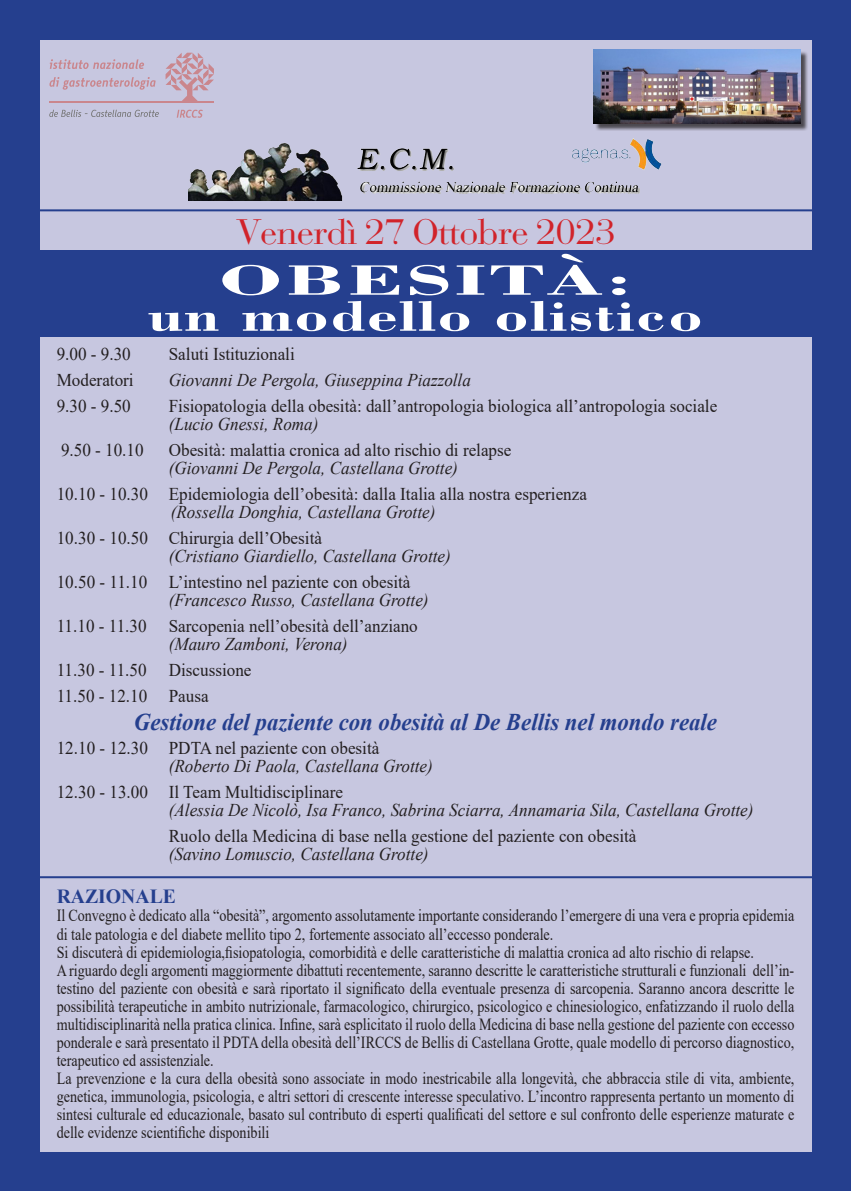
<style>
.page{position:relative;width:851px;height:1191px;background:#fff}
.page>*{position:absolute;margin:0;border:0;box-sizing:border-box;transform-origin:0 0}
.No_Spacing{font:700 45px "Bodoni BT";letter-spacing:.03em;color:#fff;scale:1.38 1}
.No_Spacing-2{font:700 45px "Bodoni BT";letter-spacing:.03em;color:#fff;scale:1.86 1}
.No_Spacing-3{font:37px "Bodoni";color:#d1232a}
.No_Spacing-4{font:italic 700 24px "Times New Roman";color:#253f8e;scale:.95 1}
.t1{font:700 20px "Times New Roman";color:#253f8e}
.No_Spacing-5{font:18px "Times New Roman";color:#231f20;scale:.95 1}
.No_Spacing-6{font:italic 18px "Times New Roman";color:#231f20;scale:.95 1}
.t2{font:17px/18px "Times New Roman";color:#231f20;text-align:justify;scale:.83 1}
</style>
<div class="page">
<div style="left:0;top:0;width:850px;height:1191px;background:#253f8e"></div>
<div style="left:40px;top:40px;width:771px;height:1111px;background:#c7c7e0"></div>
<div style="left:31px;top:250px;width:781px;height:87px;background:#253f8e"></div>
<div style="left:595px;top:51px;width:213px;height:80px;background:#231f20;opacity:.75"></div>
<img style="left:593px;top:50px;width:207px;height:73px">
<hr style="left:49px;top:101px;width:165px;height:2px;background:#ca868d">
<svg style="left:165px;top:53px;width:49px;height:48px"></svg>
<svg style="left:177px;top:110px;width:26px;height:8px"></svg>
<svg style="left:50px;top:59px;width:94px;height:10px"></svg>
<svg style="left:49px;top:77px;width:107px;height:13px"></svg>
<svg style="left:49px;top:110px;width:110px;height:7px"></svg>
<hr style="left:31px;top:209px;width:802px;height:2px;background:#253f8e">
<hr style="left:20px;top:876px;width:802px;height:2px;background:#253f8e">
<img style="left:188px;top:138px;width:474px;height:63px">
<p class="No_Spacing-3" style="left:237px;top:211px;width:380px">Venerdì 27 Ottobre 2023</p>
<p class="No_Spacing-2" style="left:218px;top:252px;width:224px">OBESITÀ:</p>
<p class="No_Spacing" style="left:148px;top:288px;width:403px">un modello olistico</p>
<p class="No_Spacing-5" style="left:57px;top:341px;width:79px">9.00 - 9.30</p>
<p class="No_Spacing-5" style="left:169px;top:341px;width:134px">Saluti Istituzionali</p>
<p class="No_Spacing-5" style="left:57px;top:367px;width:82px">Moderatori</p>
<p class="No_Spacing-6" style="left:169px;top:368px;width:319px">Giovanni De Pergola, Giuseppina Piazzolla</p>
<p class="No_Spacing-5" style="left:57px;top:393px;width:79px">9.30 - 9.50</p>
<p class="No_Spacing-5" style="left:169px;top:393px;width:578px">Fisiopatologia della obesità: dall’antropologia biologica all’antropologia sociale</p>
<p class="No_Spacing-6" style="left:169px;top:412px;width:159px">(Lucio Gnessi, Roma)</p>
<p class="No_Spacing-5" style="left:61px;top:437px;width:88px">9.50 - 10.10</p>
<p class="No_Spacing-5" style="left:169px;top:437px;width:362px">Obesità: malattia cronica ad alto rischio di relapse</p>
<p class="No_Spacing-6" style="left:169px;top:456px;width:306px">(Giovanni De Pergola, Castellana Grotte)</p>
<p class="No_Spacing-5" style="left:57px;top:481px;width:559px">10.10 - 10.30 Epidemiologia dell’obesità: dalla Italia alla nostra esperienza</p>
<p class="No_Spacing-6" style="left:171px;top:500px;width:280px">(Rossella Donghia, Castellana Grotte)</p>
<p class="No_Spacing-5" style="left:57px;top:525px;width:281px">10.30 - 10.50 Chirurgia dell’Obesità</p>
<p class="No_Spacing-6" style="left:169px;top:544px;width:298px">(Cristiano Giardiello, Castellana Grotte)</p>
<p class="No_Spacing-5" style="left:57px;top:569px;width:374px">10.50 - 11.10 L’intestino nel paziente con obesità</p>
<p class="No_Spacing-6" style="left:169px;top:588px;width:275px">(Francesco Russo, Castellana Grotte)</p>
<p class="No_Spacing-5" style="left:57px;top:613px;width:381px">11.10 - 11.30 Sarcopenia nell’obesità dell’anziano</p>
<p class="No_Spacing-6" style="left:169px;top:632px;width:190px">(Mauro Zamboni, Verona)</p>
<p class="No_Spacing-5" style="left:57px;top:657px;width:206px">11.30 - 11.50 Discussione</p>
<p class="No_Spacing-5" style="left:57px;top:683px;width:161px">11.50 - 12.10 Pausa</p>
<p class="No_Spacing-4" style="left:134px;top:705px;width:615px">Gestione del paziente con obesità al De Bellis nel mondo reale</p>
<p class="No_Spacing-5" style="left:57px;top:735px;width:341px">12.10 - 12.30 PDTA nel paziente con obesità</p>
<p class="No_Spacing-6" style="left:169px;top:754px;width:279px">(Roberto Di Paola, Castellana Grotte)</p>
<p class="No_Spacing-5" style="left:57px;top:779px;width:303px">12.30 - 13.00 Il Team Multidisciplinare</p>
<p class="No_Spacing-6" style="left:169px;top:798px;width:617px">(Alessia De Nicolò, Isa Franco, Sabrina Sciarra, Annamaria Sila, Castellana Grotte)</p>
<p class="No_Spacing-5" style="left:169px;top:823px;width:493px">Ruolo della Medicina di base nella gestione del paziente con obesità</p>
<p class="No_Spacing-6" style="left:169px;top:842px;width:275px">(Savino Lomuscio, Castellana Grotte)</p>
<p class="t1" style="left:57px;top:882px;width:121px">RAZIONALE</p>
<p class="t2" style="left:57px;top:906px;width:890px">Il Convegno è dedicato alla “obesità”, argomento assolutamente importante considerando l’emergere di una vera e propria epidemia di tale patologia e del diabete mellito tipo 2, fortemente associato all’eccesso ponderale.</p>
<p class="t2" style="left:57px;top:942px;width:841px">Si discuterà di epidemiologia,fisiopatologia, comorbidità e delle caratteristiche di malattia cronica ad alto rischio di relapse.</p>
<p class="t2" style="left:57px;top:960px;width:890px">A riguardo degli argomenti maggiormente dibattuti recentemente, saranno descritte le caratteristiche strutturali e funzionali dell’in&shy;testino del paziente con obesità e sarà riportato il significato della eventuale presenza di sarcopenia. Saranno ancora descritte le possibilità terapeutiche in ambito nutrizionale, farmacologico, chirurgico, psicologico e chinesiologico, enfatizzando il ruolo della multidisciplinarità nella pratica clinica. Infine, sarà esplicitato il ruolo della Medicina di base nella gestione del paziente con eccesso ponderale e sarà presentato il PDTA della obesità dell’IRCCS de Bellis di Castellana Grotte, quale modello di percorso diagnostico, terapeutico ed assistenziale.</p>
<p class="t2" style="left:57px;top:1068px;width:890px">La prevenzione e la cura della obesità sono associate in modo inestricabile alla longevità, che abbraccia stile di vita, ambiente, genetica, immunologia, psicologia, e altri settori di crescente interesse speculativo. L’incontro rappresenta pertanto un momento di sintesi culturale ed educazionale, basato sul contributo di esperti qualificati del settore e sul confronto delle esperienze maturate e delle evidenze scientifiche disponibili</p>
</div>
